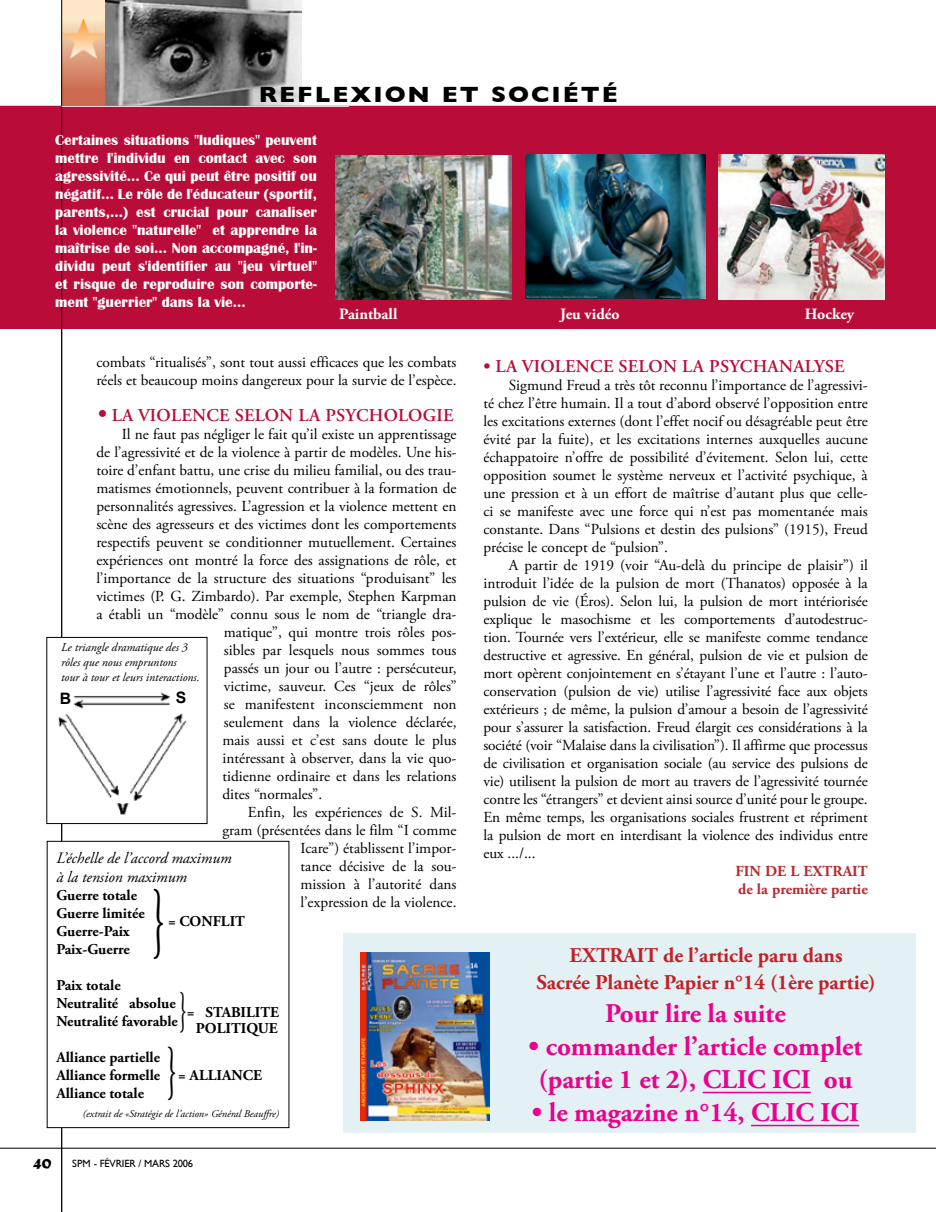
<style>
.page{position:relative;width:936px;height:1212px;background:#fff}
.page>*{position:absolute;margin:0;border:0;box-sizing:border-box;transform-origin:0 0}
.t1{font:82.5px "Adobe Garamond Pro";color:#000;scale:.5 1}
.t2{font:63px "Adobe Garamond Pro";color:#000;scale:.5 1}
.t3{font:48px "Adobe Garamond Pro";color:#000;scale:.5 1}
.t4{font:700 27px/33px "Adobe Garamond Pro";color:#ec008c;text-align:center}
.t5{font:700 22.5px "Gill Sans";letter-spacing:.08em;color:#000;scale:1.1 1}
.t6{font:700 21px/27px "Adobe Garamond Pro";color:#c22127;text-align:center}
.t7{font:600 18px "Adobe Garamond Pro";letter-spacing:.015em;color:#ba0c38}
.t8{font:italic 15.75px/18.9px "Adobe Garamond Pro";color:#000}
.t9{font:700 15.75px "Adobe Garamond Pro";color:#fff}
.t10{font:700 15.75px "Arial";color:#000}
.t11{font:15.3px/18px "Adobe Garamond Pro";color:#000;text-align:justify}
.t12{font:700 15.3px/18px "Adobe Garamond Pro";color:#b8292f}
.t13{font:700 15px/18px "Britannic";color:#fff;text-align:justify}
.t14{font:700 15px/18px "Adobe Garamond Pro";color:#000}
.t15{font:15px "Matura MT Script Capitals";color:#000}
.t16{font:italic 12px/15px "Adobe Garamond Pro";color:#000}
.t17{font:italic 10.5px "Adobe Garamond Pro";color:#000}
.t18{font:10.5px "Gill Sans";letter-spacing:-.02em;color:#000}
.s1{font-weight:700;font-style:italic;font-size:22.5px}
</style>
<div class="page">
<img style="left:62px;top:0;width:240px;height:106px">
<hr style="left:0;top:1148px;width:935px;height:1px;background:#000">
<hr style="left:61px;top:0;width:1px;height:1212px;background:#000">
<div style="left:0;top:106px;width:935px;height:223px;background:#ba0c38"></div>
<hr style="left:61px;top:106px;width:1px;height:1106px;background:#000">
<hr style="left:62px;top:106px;width:287px;height:1px;background:#fff">
<img style="left:718px;top:155px;width:166px;height:144px">
<img style="left:335px;top:155px;width:176px;height:144px">
<img style="left:525px;top:155px;width:180px;height:144px">
<div style="left:47px;top:637px;width:160px;height:186px;background:#fff"></div>
<div style="left:46px;top:637px;width:161px;height:187px;border:1px solid #000"></div>
<img style="left:58px;top:692px;width:129px;height:123px">
<div style="left:172px;top:687px;width:17px;height:22px;background:#fff"></div>
<div style="left:51px;top:688px;width:17px;height:22px;background:#fff"></div>
<div style="left:47px;top:841px;width:242px;height:286px;background:#fff"></div>
<div style="left:47px;top:841px;width:242px;height:287px;border:1px solid #000"></div>
<div style="left:343px;top:933px;width:572px;height:199px;background:#e3f1f5"></div>
<hr style="left:702px;top:1092px;width:108px;height:1px;background:#ec008c">
<hr style="left:751px;top:1125px;width:108px;height:1px;background:#ec008c">
<img style="left:360px;top:952px;width:129px;height:168px">
<h3 class="t5" style="left:259px;top:81px;width:328px">REFLEXION ET SOCIÉTÉ</h3>
<p class="t13" style="left:55px;top:131px;width:263px">Certaines situations "ludiques" peuvent mettre l'individu en contact avec son agressivité... Ce qui peut être positif ou négatif... Le rôle de l'éducateur (sportif, parents,...) est crucial pour canaliser la violence "naturelle" et apprendre la maîtrise de soi... Non accompagné, l'in&shy;dividu peut s'identifier au "jeu virtuel" et risque de reproduire son comporte&shy;ment "guerrier" dans la vie...</p>
<p class="t9" style="left:339px;top:305px;width:60px">Paintball</p>
<p class="t9" style="left:560px;top:305px;width:61px">Jeu vidéo</p>
<p class="t9" style="left:804px;top:305px;width:51px">Hockey</p>
<p class="t11" style="left:96px;top:353px;width:362px">combats “ritualisés”, sont tout aussi efficaces que les combats réels et beaucoup moins dangereux pour la survie de l’espèce.</p>
<p class="t7" style="left:96px;top:404px;width:55px"><span class="s1">•</span> LAVIOLENCE</p>
<p class="t7" style="left:235px;top:404px;width:13px">SELON</p>
<p class="t7" style="left:298px;top:404px;width:71px">LA PSYCHOLOGIE</p>
<p class="t11" style="left:122px;top:425px;width:336px">Il ne faut pas négliger le fait qu’il existe un apprentissage</p>
<p class="t11" style="left:96px;top:443px;width:361px">de l’agressivité et de la violence à partir de modèles. Une his-</p>
<p class="t11" style="left:96px;top:461px;width:361px">toire d’enfant battu, une crise du milieu familial, ou des trau-</p>
<p class="t11" style="left:96px;top:479px;width:361px">matismes émotionnels, peuvent contribuer à la formation de</p>
<p class="t11" style="left:96px;top:497px;width:362px">personnalités agressives. L’agression et la violence mettent en</p>
<p class="t11" style="left:96px;top:515px;width:361px">scène des agresseurs et des victimes dont les comportements</p>
<p class="t11" style="left:96px;top:533px;width:362px">respectifs peuvent se conditionner mutuellement. Certaines</p>
<p class="t11" style="left:96px;top:551px;width:361px">expériences ont montré la force des assignations de rôle, et</p>
<p class="t11" style="left:96px;top:569px;width:362px">l’importance de la structure des situations “produisant” les</p>
<p class="t11" style="left:96px;top:587px;width:362px">victimes (P. G. Zimbardo). Par exemple, Stephen Karpman</p>
<p class="t11" style="left:96px;top:605px;width:361px">a établi un “modèle” connu sous le nom de “triangle dra-</p>
<p class="t11" style="left:224px;top:623px;width:234px">matique”, qui montre trois rôles pos-</p>
<p class="t11" style="left:224px;top:641px;width:234px">sibles par lesquels nous sommes tous</p>
<p class="t11" style="left:224px;top:659px;width:234px">passés un jour ou l’autre : persécuteur,</p>
<p class="t11" style="left:224px;top:677px;width:234px">victime, sauveur. Ces “jeux de rôles”</p>
<p class="t11" style="left:224px;top:695px;width:234px">se manifestent inconsciemment non</p>
<p class="t11" style="left:224px;top:713px;width:234px">seulement dans la violence déclarée,</p>
<p class="t11" style="left:222px;top:731px;width:235px">mais aussi et c’est sans doute le plus</p>
<p class="t11" style="left:222px;top:749px;width:235px">intéressant à observer, dans la vie quo-</p>
<p class="t11" style="left:222px;top:767px;width:235px">tidienne ordinaire et dans les relations</p>
<p class="t11" style="left:222px;top:785px;width:101px">dites “normales”.</p>
<p class="t11" style="left:248px;top:803px;width:210px">Enfin, les expériences de S. Mil-</p>
<p class="t11" style="left:222px;top:821px;width:235px">gram (présentées dans le film “I comme</p>
<p class="t11" style="left:300px;top:839px;width:158px">Icare”) établissent l’impor-</p>
<p class="t11" style="left:300px;top:857px;width:157px">tance décisive de la sou-</p>
<p class="t11" style="left:300px;top:875px;width:157px">mission à l’autorité dans</p>
<p class="t11" style="left:300px;top:893px;width:157px">l’expression de la violence.</p>
<p class="t16" style="left:61px;top:640px;width:140px">Le triangle dramatique des 3 rôles que nous empruntons<br>tour à tour et leurs interactions.</p>
<p class="t10" style="left:60px;top:688px;width:13px">B</p>
<p class="t10" style="left:176px;top:687px;width:12px">S</p>
<p class="t8" style="left:56px;top:849px;width:177px">L’échelle de l’accord maximum à la tension maximum</p>
<p class="t14" style="left:56px;top:886px;width:90px">Guerre totale<br>Guerre limitée<br>Guerre-Paix<br>Paix-Guerre</p>
<p class="t14" style="left:56px;top:976px;width:121px">Paix totale<br>Neutralité absolue</p>
<p class="t14" style="left:187px;top:1003px;width:94px">= STABILITE</p>
<p class="t14" style="left:56px;top:1012px;width:123px">Neutralité favorable</p>
<p class="t14" style="left:196px;top:1020px;width:83px">POLITIQUE</p>
<p class="t14" style="left:56px;top:1048px;width:207px">Alliance partielle<br>Alliance formelle = ALLIANCE<br>Alliance totale</p>
<p class="t17" style="left:83px;top:1107px;width:198px">(extrait de «Stratégie de l’action» Général Beauffre)</p>
<h1 class="t1" style="left:152px;top:875px;width:28px">}</h1>
<p class="t14" style="left:168px;top:912px;width:78px">= CONFLIT</p>
<h3 class="t3" style="left:179px;top:984px;width:17px">}</h3>
<h2 class="t2" style="left:167px;top:1036px;width:22px">}</h2>
<p class="t15" style="left:33px;top:1154px;width:20px">40</p>
<p class="t18" style="left:72px;top:1157px;width:122px">SPM - FÉVRIER / MARS 2006</p>
<p class="t7" style="left:483px;top:356px;width:51px">• LAVIOLENCE</p>
<p class="t7" style="left:618px;top:356px;width:13px">SELON</p>
<p class="t7" style="left:682px;top:356px;width:72px">LA PSYCHANAL</p>
<p class="t7" style="left:814px;top:356px;width:22px">YSE</p>
<p class="t11" style="left:483px;top:376px;width:386px;text-indent:26px">Sigmund Freud a très tôt reconnu l’importance de l’agressivi&shy;té chez l’être humain. Il a tout d’abord observé l’opposition entre les excitations externes (dont l’effet nocif ou désagréable peut être évité par la fuite), et les excitations internes auxquelles aucune échappatoire n’offre de possibilité d’évitement. Selon lui, cette opposition soumet le système nerveux et l’activité psychique, à une pression et à un effort de maîtrise d’autant plus que celle&shy;ci se manifeste avec une force qui n’est pas momentanée mais constante. Dans “Pulsions et destin des pulsions” (1915), Freud précise le concept de “pulsion”.</p>
<p class="t11" style="left:483px;top:556px;width:386px;text-indent:26px">A partir de 1919 (voir “Au-delà du principe de plaisir”) il introduit l’idée de la pulsion de mort (Thanatos) opposée à la pulsion de vie (Éros). Selon lui, la pulsion de mort intériorisée explique le masochisme et les comportements d’autodestruc&shy;tion. Tournée vers l’extérieur, elle se manifeste comme tendance destructive et agressive. En général, pulsion de vie et pulsion de mort opèrent conjointement en s’étayant l’une et l’autre : l’auto&shy;conservation (pulsion de vie) utilise l’agressivité face aux objets extérieurs ; de même, la pulsion d’amour a besoin de l’agressivité pour s’assurer la satisfaction. Freud élargit ces considérations à la société (voir “Malaise dans la civilisation”). Il affirme que processus de civilisation et organisation sociale (au service des pulsions de vie) utilisent la pulsion de mort au travers de l’agressivité tournée contre les “étrangers” et devient ainsi source d’unité pour le groupe.<br>En même temps, les organisations sociales frustrent et répriment la pulsion de mort en interdisant la violence des individus entre eux .../...</p>
<p class="t12" style="left:735px;top:862px;width:134px">FIN DE L EXTRAIT de la première partie</p>
<h3 class="t6" style="left:536px;top:942px;width:340px">EXTRAIT de l’article paru dans<br>Sacrée Planète Papier n°14 (1ère partie)</h3>
<h3 class="t4" style="left:605px;top:997px;width:182px">Pour lire la suite</h3>
<h3 class="t4" style="left:528px;top:1030px;width:335px">• commander l’article complet (partie 1 et 2), CLIC ICI ou</h3>
<h3 class="t4" style="left:531px;top:1096px;width:329px">• le magazine n°14, CLIC ICI</h3>
</div>
